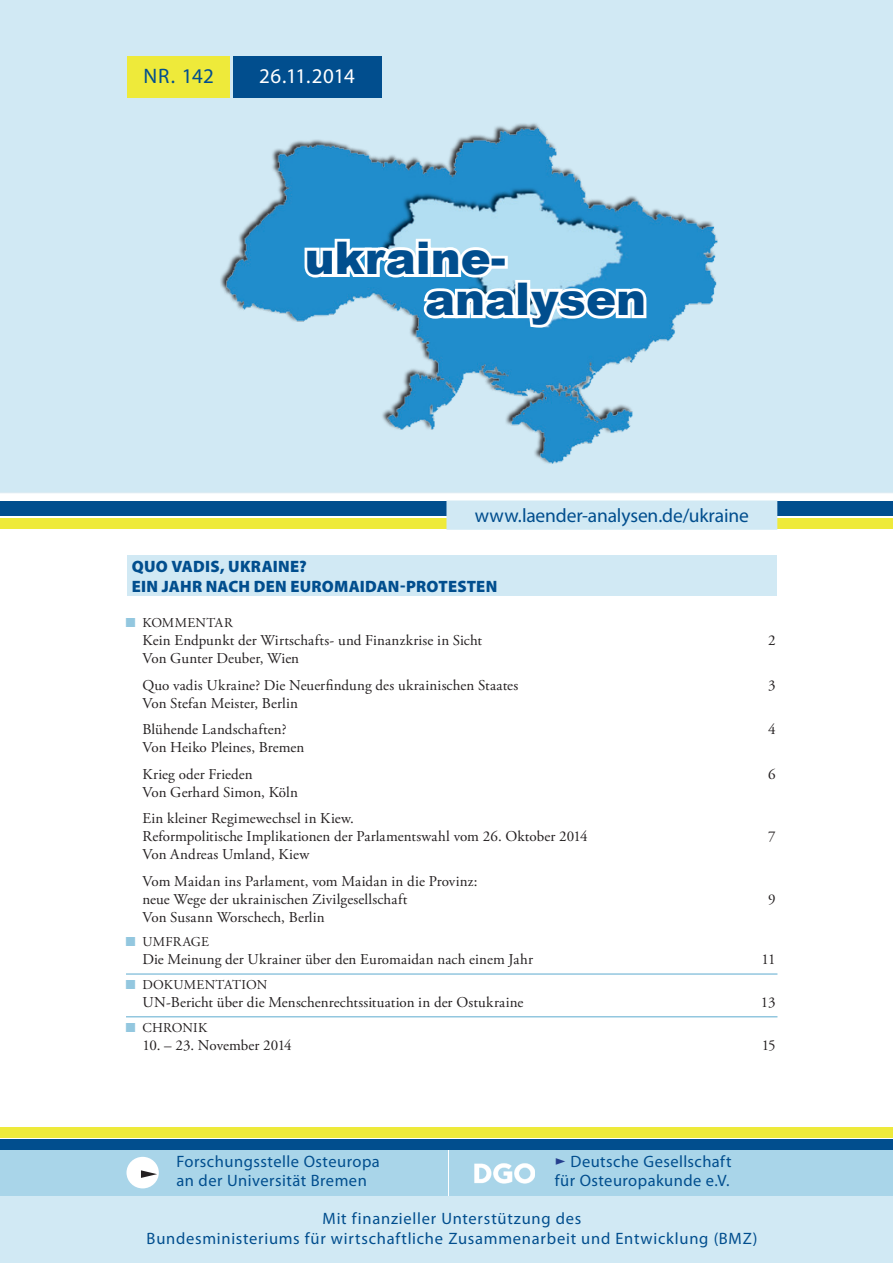
<style>
.page{position:relative;width:893px;height:1263px;background:#fff}
.page>*{position:absolute;margin:0;border:0;box-sizing:border-box;transform-origin:0 0}
.t1{font:900 45px/41.1px "Arial";color:#014e8e}
.t2{font:21px "Myriad Pro";letter-spacing:-.005em;color:#fff}
.t3{font:21px "Myriad Pro";color:#014e8e}
.t4{font:19.5px "Myriad Pro";letter-spacing:-.005em;color:#014e8e}
.t5{font:16.5px/19.5px "Myriad Pro";letter-spacing:.04em;color:#014e8e}
.t6{font:900 16.5px/19.8px "Myriad Pro";letter-spacing:.01em;color:#014e8e}
.t7{font:15px/26.5px "Adobe Garamond Pro";letter-spacing:.005em;color:#231f20}
.t8{font:13.5px "Adobe Garamond Pro";letter-spacing:.135em;color:#231f20}
.t9{font:13.5px "Adobe Garamond Pro";letter-spacing:.115em;color:#231f20}
.t10{font:13.5px "Adobe Garamond Pro";letter-spacing:.225em;color:#231f20}
.t11{font:13.5px "Adobe Garamond Pro";letter-spacing:.195em;color:#231f20}
.s1{font-family:"Futura TOT Boo";color:#93c7df}
.s2{font-family:"Futura TOT Boo";color:#253f8e}
</style>
<div class="page">
<svg style="left:0;top:1137px;width:893px;height:3px"></svg>
<svg style="left:0;top:0;width:893px;height:493px;background:#b9dbed"></svg>
<div style="left:128px;top:56px;width:102px;height:42px;background:#eeea3a"></div>
<svg style="left:302px;top:236px;width:347px;height:95px"></svg>
<div style="left:233px;top:56px;width:148px;height:42px;background:#014e8e"></div>
<div style="left:128px;top:555px;width:649px;height:41px;background:#d1e9f4"></div>
<div style="left:0;top:1196px;width:893px;height:67px;background:#d1e9f4"></div>
<div style="left:0;top:1149px;width:448px;height:47px;background:#a9d5e9"></div>
<div style="left:450px;top:1149px;width:443px;height:47px;background:#a9d5e9"></div>
<div style="left:0;top:1127px;width:893px;height:10px;background:#eeea3a"></div>
<div style="left:0;top:1140px;width:893px;height:10px;background:#014e8e"></div>
<div style="left:126px;top:1157px;width:33px;height:31px;background:#fff;border-radius:50%"></div>
<svg style="left:141px;top:1170px;width:16px;height:8px"></svg>
<img style="left:474px;top:1163px;width:61px;height:21px">
<div style="left:0;top:501px;width:893px;height:15px;background:#014e8e"></div>
<div style="left:0;top:519px;width:893px;height:10px;background:#eeea3a"></div>
<div style="left:447px;top:501px;width:330px;height:28px;background:#d1e9f4"></div>
<div style="left:446px;top:500px;width:331px;height:30px;border:2px solid #d1e9f4"></div>
<hr style="left:126px;top:973px;width:651px;height:2px;background:#93c7df">
<hr style="left:126px;top:1016px;width:651px;height:1px;background:#93c7df">
<h2 class="t3" style="left:143px;top:63px;width:72px">NR. 142</h2>
<h2 class="t2" style="left:259px;top:63px;width:97px">26.11.2014</h2>
<h1 class="t1" style="left:425px;top:236px;width:222px;text-indent:-120px">ukraine&shy;analysen</h1>
<h3 class="t4" style="left:475px;top:503px;width:276px">www.laender-analysen.de/ukraine</h3>
<p class="t6" style="left:132px;top:556px;width:367px">QUO VADIS, UKRAINE?<br>EIN JAHR NACH DEN EUROMAIDAN-PROTESTEN</p>
<p class="t9" style="left:126px;top:615px;width:104px"><span class="s1">■</span> Kommentar</p>
<p class="t7" style="left:142px;top:627px;width:341px">Kein Endpunkt der Wirtschafts- und Finanzkrise in Sicht</p>
<p class="t7" style="left:768px;top:627px;width:9px">2</p>
<p class="t7" style="left:142px;top:645px;width:377px">Von Gunter Deuber, Wien<br>Quo vadis Ukraine? Die Neuerfindung des ukrainischen Staates</p>
<p class="t7" style="left:768px;top:672px;width:9px">3</p>
<p class="t7" style="left:142px;top:690px;width:157px">Von Stefan Meister, Berlin<br>Blühende Landschaften?</p>
<p class="t7" style="left:142px;top:734px;width:163px">Von Heiko Pleines, Bremen<br>Krieg oder Frieden</p>
<p class="t7" style="left:768px;top:716px;width:9px">4</p>
<p class="t7" style="left:768px;top:761px;width:9px">6</p>
<p class="t7" style="left:142px;top:779px;width:213px">Von Gerhard Simon, Köln<br>Ein kleiner Regimewechsel in Kiew.</p>
<p class="t7" style="left:142px;top:823px;width:447px">Reformpolitische Implikationen der Parlamentswahl vom 26. Oktober 2014</p>
<p class="t7" style="left:768px;top:823px;width:9px">7</p>
<p class="t7" style="left:142px;top:841px;width:336px">Von Andreas Umland, Kiew<br>Vom Maidan ins Parlament, vom Maidan in die Provinz:</p>
<p class="t7" style="left:142px;top:886px;width:266px">neue Wege der ukrainischen Zivilgesellschaft</p>
<p class="t7" style="left:768px;top:886px;width:9px">9</p>
<p class="t7" style="left:142px;top:904px;width:184px">Von Susann Worschech, Berlin</p>
<p class="t10" style="left:126px;top:934px;width:82px"><span class="s1">■</span> Umfrage</p>
<p class="t7" style="left:142px;top:947px;width:392px">Die Meinung der Ukrainer über den Euromaidan nach einem Jahr</p>
<p class="t7" style="left:762px;top:947px;width:15px">11</p>
<p class="t8" style="left:126px;top:977px;width:143px"><span class="s1">■</span> Dokumentation</p>
<p class="t7" style="left:142px;top:989px;width:382px">UN-Bericht über die Menschenrechtssituation in der Ostukraine</p>
<p class="t7" style="left:761px;top:989px;width:16px">13</p>
<p class="t11" style="left:126px;top:1019px;width:76px"><span class="s1">■</span> Chronik</p>
<p class="t7" style="left:142px;top:1032px;width:151px">10. – 23. November 2014</p>
<p class="t7" style="left:762px;top:1032px;width:15px">15</p>
<p class="t5" style="left:176px;top:1151px;width:205px">Forschungsstelle Osteuropa an der Universität Bremen</p>
<p class="t5" style="left:555px;top:1151px;width:178px"><span class="s2">►</span> Deutsche Gesellschaft für Osteuropakunde e.V.</p>
<p class="t5" style="left:147px;top:1208px;width:612px;text-align:center">Mit finanzieller Unterstützung des<br>Bundesministeriums für wirtschaftliche Zusammenarbeit und Entwicklung (BMZ)</p>
</div>
